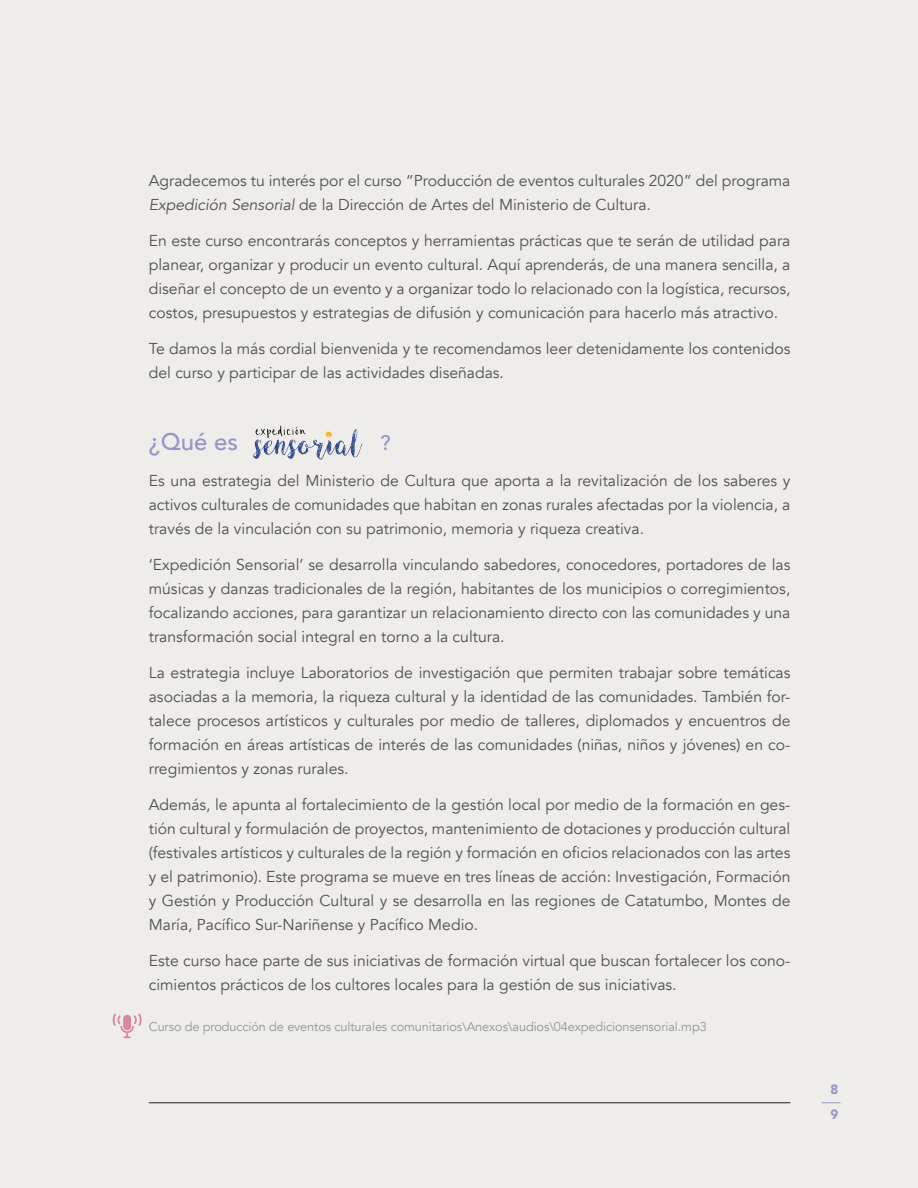
<style>
.page{position:relative;width:918px;height:1188px;background:#eeedea}
.page>*{position:absolute;margin:0;border:0;box-sizing:border-box;transform-origin:0 0}
.t1{font:500 24px "Avenir";color:#9894c6}
.t2{font:500 21px "Avenir";color:#9894c6}
.t3{font:15.75px/24px "Avenir";color:#505052;text-align:justify}
.t4{font:900 13.35px/25px "Avenir";color:#9894c6}
.t5{font:12.75px "Avenir";letter-spacing:-.01em;color:#939598}
.s1{font-style:italic}
</style>
<div class="page">
<svg style="left:822px;top:1102px;width:19px;height:1px"></svg>
<hr style="left:149px;top:1103px;width:641px;height:1px;background:#231f20">
<svg style="left:113px;top:1014px;width:29px;height:24px"></svg>
<img style="left:253px;top:425px;width:110px;height:35px">
<p class="t3" style="left:149px;top:169px;width:643px">Agradecemos tu interés por el curso “Producción de eventos culturales 2020” del programa<br><span class="s1">Expedición Sensorial</span> de la Dirección de Artes del Ministerio de Cultura.</p>
<p class="t3" style="left:149px;top:229px;width:643px">En este curso encontrarás conceptos y herramientas prácticas que te serán de utilidad para planear, organizar y producir un evento cultural. Aquí aprenderás, de una manera sencilla, a diseñar el concepto de un evento y a organizar todo lo relacionado con la logística, recursos, costos, presupuestos y estrategias de difusión y comunicación para hacerlo más atractivo.</p>
<p class="t3" style="left:149px;top:337px;width:643px">Te damos la más cordial bienvenida y te recomendamos leer detenidamente los contenidos del curso y participar de las actividades diseñadas.</p>
<h1 class="t1" style="left:149px;top:421px;width:91px">¿Qué es</h1>
<p class="t3" style="left:149px;top:469px;width:643px">Es una estrategia del Ministerio de Cultura que aporta a la revitalización de los saberes y activos culturales de comunidades que habitan en zonas rurales afectadas por la violencia, a través de la vinculación con su patrimonio, memoria y riqueza creativa.</p>
<p class="t3" style="left:149px;top:553px;width:643px">‘Expedición Sensorial’ se desarrolla vinculando sabedores, conocedores, portadores de las músicas y danzas tradicionales de la región, habitantes de los municipios o corregimientos, focalizando acciones, para garantizar un relacionamiento directo con las comunidades y una transformación social integral en torno a la cultura.</p>
<p class="t3" style="left:149px;top:661px;width:643px">La estrategia incluye Laboratorios de investigación que permiten trabajar sobre temáticas asociadas a la memoria, la riqueza cultural y la identidad de las comunidades. También for&shy;talece procesos artísticos y culturales por medio de talleres, diplomados y encuentros de formación en áreas artísticas de interés de las comunidades (niñas, niños y jóvenes) en co&shy;rregimientos y zonas rurales.</p>
<p class="t3" style="left:149px;top:793px;width:643px">Además, le apunta al fortalecimiento de la gestión local por medio de la formación en ges&shy;tión cultural y formulación de proyectos, mantenimiento de dotaciones y producción cultural (festivales artísticos y culturales de la región y formación en oficios relacionados con las artes y el patrimonio). Este programa se mueve en tres líneas de acción: Investigación, Formación y Gestión y Producción Cultural y se desarrolla en las regiones de Catatumbo, Montes de María, Pacífico Sur-Nariñense y Pacífico Medio.</p>
<p class="t3" style="left:149px;top:949px;width:643px">Este curso hace parte de sus iniciativas de formación virtual que buscan fortalecer los cono&shy;cimientos prácticos de los cultores locales para la gestión de sus iniciativas.</p>
<h2 class="t2" style="left:380px;top:425px;width:12px">?</h2>
<p class="t5" style="left:149px;top:1019px;width:559px">Curso de producción de eventos culturales comunitarios\Anexos\audios\04expedicionsensorial.mp3</p>
<p class="t4" style="left:831px;top:1076px;width:9px">8<br>9</p>
</div>
